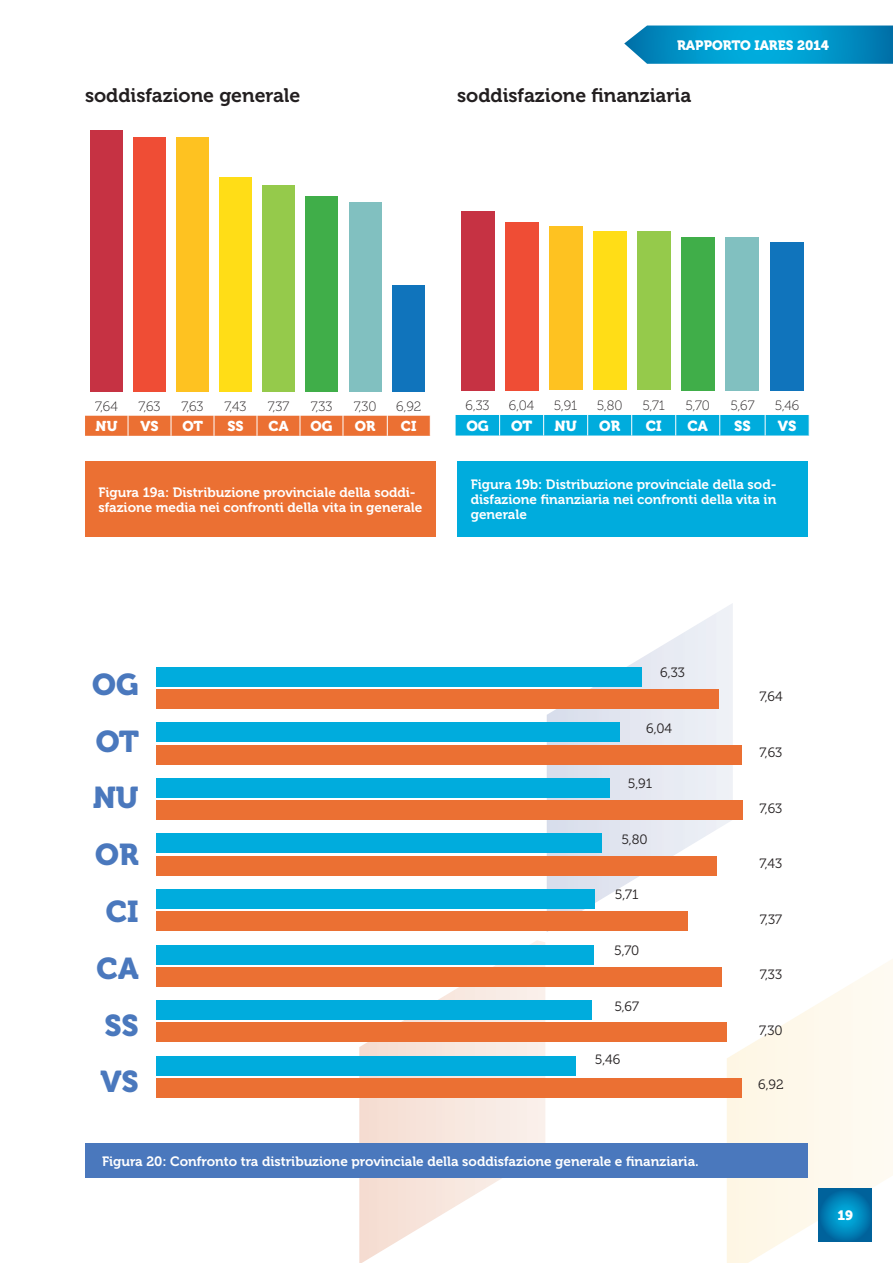
<style>
.page{position:relative;width:893px;height:1263px;background:#fff}
.page>*{position:absolute;margin:0;border:0;box-sizing:border-box;transform-origin:0 0}
.t1{font:30px/56.8px "Museo 900";color:#4a78bd;text-align:center}
.t2{font:19.5px "Museo 700";color:#231f20}
.t3{font:14.55px "Museo 900";color:#fff}
.t4{font:14.25px "Museo 900";color:#fff}
.t5{font:13.5px/15px "Museo 700";color:#fff}
.t6{font:13.5px "Museo 100";color:#231f20}
.t7{font:13.5px "Museo 300";color:#231f20}
.t8{font:13.5px "Museo 900";color:#fff}
</style>
<div class="page">
<svg style="left:359px;top:940px;width:186px;height:323px"></svg>
<svg style="left:547px;top:603px;width:186px;height:329px"></svg>
<svg style="left:727px;top:959px;width:166px;height:304px"></svg>
<svg style="left:624px;top:26px;width:269px;height:38px;background:#0c9acb"></svg>
<svg style="left:819px;top:1189px;width:53px;height:53px;background:#007cb2"></svg>
<svg style="left:85px;top:415px;width:346px;height:21px;background:#ec7940"></svg>
<div style="left:90px;top:130px;width:33px;height:261px;background:#c63243"></div>
<div style="left:133px;top:137px;width:33px;height:254px;background:#ef4d35"></div>
<div style="left:176px;top:137px;width:33px;height:254px;background:#fec221"></div>
<div style="left:219px;top:177px;width:33px;height:214px;background:#ffdd17"></div>
<div style="left:262px;top:185px;width:33px;height:206px;background:#95ca4b"></div>
<div style="left:305px;top:196px;width:33px;height:195px;background:#40ae49"></div>
<div style="left:349px;top:202px;width:32px;height:189px;background:#81c0c0"></div>
<div style="left:393px;top:285px;width:32px;height:106px;background:#1074bc"></div>
<div style="left:85px;top:461px;width:351px;height:76px;background:#eb7033"></div>
<div style="left:457px;top:461px;width:351px;height:76px;background:#00acdd"></div>
<div style="left:456px;top:415px;width:354px;height:20px;background:#00acdd"></div>
<div style="left:461px;top:211px;width:33px;height:179px;background:#c63243"></div>
<div style="left:505px;top:222px;width:33px;height:168px;background:#ef4d35"></div>
<div style="left:549px;top:226px;width:33px;height:164px;background:#fec221"></div>
<div style="left:593px;top:232px;width:33px;height:158px;background:#ffdd17"></div>
<div style="left:637px;top:232px;width:33px;height:158px;background:#95ca4b"></div>
<div style="left:681px;top:237px;width:33px;height:153px;background:#40ae49"></div>
<div style="left:726px;top:237px;width:33px;height:153px;background:#81c0c0"></div>
<div style="left:771px;top:242px;width:33px;height:148px;background:#1074bc"></div>
<div style="left:85px;top:1144px;width:723px;height:34px;background:#4a78bd"></div>
<div style="left:157px;top:689px;width:562px;height:20px;background:#eb7033"></div>
<div style="left:157px;top:745px;width:585px;height:20px;background:#eb7033"></div>
<div style="left:157px;top:800px;width:586px;height:20px;background:#eb7033"></div>
<div style="left:157px;top:856px;width:560px;height:20px;background:#eb7033"></div>
<div style="left:157px;top:911px;width:531px;height:20px;background:#eb7033"></div>
<div style="left:157px;top:967px;width:565px;height:20px;background:#eb7033"></div>
<div style="left:157px;top:1022px;width:570px;height:20px;background:#eb7033"></div>
<div style="left:157px;top:1078px;width:585px;height:20px;background:#eb7033"></div>
<div style="left:157px;top:667px;width:485px;height:20px;background:#00acdd"></div>
<div style="left:157px;top:722px;width:463px;height:20px;background:#00acdd"></div>
<div style="left:157px;top:778px;width:453px;height:20px;background:#00acdd"></div>
<div style="left:157px;top:833px;width:445px;height:20px;background:#00acdd"></div>
<div style="left:157px;top:889px;width:438px;height:20px;background:#00acdd"></div>
<div style="left:157px;top:944px;width:437px;height:20px;background:#00acdd"></div>
<div style="left:157px;top:1000px;width:435px;height:20px;background:#00acdd"></div>
<div style="left:157px;top:1055px;width:419px;height:20px;background:#00acdd"></div>
<h2 class="t2" style="left:85px;top:84px;width:217px">soddisfazione generale</h2>
<p class="t8" style="left:677px;top:37px;width:153px">RAPPORTO IARES 2014</p>
<h2 class="t2" style="left:457px;top:84px;width:236px">soddisfazione finanziaria</h2>
<p class="t6" style="left:95px;top:399px;width:24px">7,64</p>
<p class="t6" style="left:139px;top:399px;width:23px">7,63</p>
<p class="t6" style="left:182px;top:399px;width:23px">7,63</p>
<p class="t6" style="left:225px;top:399px;width:23px">7,43</p>
<p class="t6" style="left:268px;top:399px;width:23px">7,37</p>
<p class="t6" style="left:311px;top:399px;width:23px">7,33</p>
<p class="t6" style="left:354px;top:399px;width:24px">7,30</p>
<p class="t6" style="left:396px;top:399px;width:26px">6,92</p>
<p class="t4" style="left:96px;top:418px;width:23px">NU</p>
<p class="t4" style="left:140px;top:418px;width:20px">VS</p>
<p class="t4" style="left:182px;top:418px;width:22px">OT</p>
<p class="t4" style="left:227px;top:418px;width:18px">SS</p>
<p class="t4" style="left:268px;top:418px;width:21px">CA</p>
<p class="t4" style="left:310px;top:418px;width:23px">OG</p>
<p class="t4" style="left:355px;top:418px;width:22px">OR</p>
<p class="t4" style="left:401px;top:418px;width:17px">CI</p>
<p class="t6" style="left:466px;top:398px;width:25px">6,33</p>
<p class="t6" style="left:509px;top:398px;width:27px">6,04</p>
<p class="t6" style="left:554px;top:398px;width:25px">5,91</p>
<p class="t6" style="left:597px;top:398px;width:27px">5,80</p>
<p class="t6" style="left:642px;top:398px;width:24px">5,71</p>
<p class="t6" style="left:686px;top:398px;width:26px">5,70</p>
<p class="t6" style="left:730px;top:398px;width:25px">5,67</p>
<p class="t6" style="left:775px;top:398px;width:26px">5,46</p>
<p class="t3" style="left:466px;top:417px;width:24px">OG</p>
<p class="t3" style="left:511px;top:417px;width:23px">OT</p>
<p class="t3" style="left:554px;top:417px;width:24px">NU</p>
<p class="t3" style="left:599px;top:417px;width:23px">OR</p>
<p class="t3" style="left:646px;top:417px;width:17px">CI</p>
<p class="t3" style="left:687px;top:417px;width:22px">CA</p>
<p class="t3" style="left:734px;top:417px;width:18px">SS</p>
<p class="t3" style="left:778px;top:417px;width:20px">VS</p>
<p class="t5" style="left:98px;top:485px;width:325px">Figura 19a: Distribuzione provinciale della soddi&shy;sfazione media nei confronti della vita in generale</p>
<p class="t5" style="left:471px;top:477px;width:307px;text-align:justify">Figura 19b: Distribuzione provinciale della sod&shy;disfazione finanziaria nei confronti della vita in generale</p>
<h1 class="t1" style="left:92px;top:656px;width:48px">OG<br>OT<br>NU<br>OR<br>CI<br>CA<br>SS<br>VS</h1>
<p class="t7" style="left:660px;top:665px;width:26px">6,33</p>
<p class="t7" style="left:646px;top:721px;width:27px">6,04</p>
<p class="t7" style="left:628px;top:776px;width:26px">5,91</p>
<p class="t7" style="left:621px;top:832px;width:28px">5,80</p>
<p class="t7" style="left:615px;top:887px;width:25px">5,71</p>
<p class="t7" style="left:614px;top:943px;width:26px">5,70</p>
<p class="t7" style="left:614px;top:999px;width:26px">5,67</p>
<p class="t7" style="left:595px;top:1052px;width:27px">5,46</p>
<p class="t5" style="left:102px;top:1154px;width:598px">Figura 20: Confronto tra distribuzione provinciale della soddisfazione generale e finanziaria.</p>
<p class="t7" style="left:759px;top:689px;width:25px">7,64</p>
<p class="t7" style="left:760px;top:745px;width:24px">7,63</p>
<p class="t7" style="left:760px;top:801px;width:24px">7,63</p>
<p class="t7" style="left:760px;top:856px;width:24px">7,43</p>
<p class="t7" style="left:760px;top:912px;width:24px">7,37</p>
<p class="t7" style="left:760px;top:967px;width:24px">7,33</p>
<p class="t7" style="left:759px;top:1023px;width:25px">7,30</p>
<p class="t7" style="left:758px;top:1077px;width:27px">6,92</p>
<p class="t8" style="left:838px;top:1208px;width:17px">19</p>
</div>
